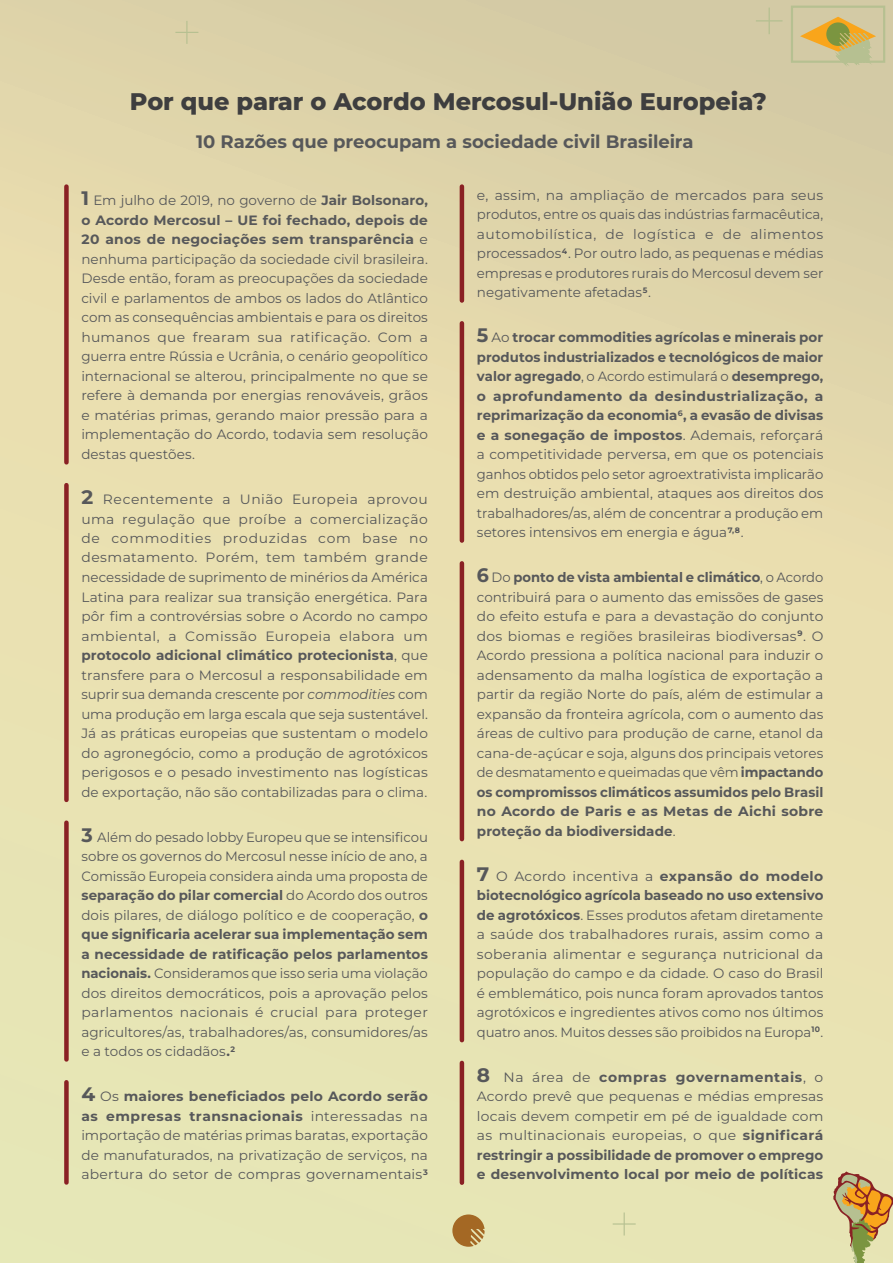
<style>
.page{position:relative;width:893px;height:1263px;background:#fff}
.page>*{position:absolute;margin:0;border:0;box-sizing:border-box;transform-origin:0 0}
.t1{font:800 24px "Montserrat";color:#3e3e3f}
.t2{font:700 18px "Montserrat";letter-spacing:-.005em;color:#57585a}
.t3{font:13.5px/19.5px "Montserrat";color:#57585a;text-align:justify}
.s1{font-weight:700;font-size:19.5px}
.s2{font-weight:700}
.s3{font-style:italic}
</style>
<div class="page">
<div style="left:0;top:0;width:893px;height:1263px;background:linear-gradient(to bottom,#e0d2a8,#ece9b7)"></div>
<svg style="left:452px;top:1214px;width:33px;height:33px"></svg>
<svg style="left:742px;top:0;width:151px;height:164px;background:#d2c79d"></svg>
<svg style="left:175px;top:21px;width:23px;height:23px"></svg>
<svg style="left:613px;top:1212px;width:23px;height:23px"></svg>
<svg style="left:833px;top:1171px;width:60px;height:92px;background:#ccb074"></svg>
<div style="left:64px;top:187px;width:5px;height:275px;background:#8a2124"></div>
<div style="left:64px;top:485px;width:5px;height:315px;background:#8a2124"></div>
<div style="left:64px;top:823px;width:5px;height:236px;background:#8a2124"></div>
<div style="left:64px;top:1082px;width:5px;height:100px;background:#8a2124"></div>
<hr style="left:460px;top:187px;width:4px;height:114px;background:#8a2124">
<hr style="left:460px;top:323px;width:4px;height:218px;background:#8a2124">
<hr style="left:460px;top:563px;width:4px;height:276px;background:#8a2124">
<hr style="left:460px;top:862px;width:4px;height:178px;background:#8a2124">
<hr style="left:460px;top:1063px;width:4px;height:120px;background:#8a2124">
<h1 class="t1" style="left:130px;top:91px;width:638px">Por que parar o Acordo Mercosul-União Europeia?</h1>
<h2 class="t2" style="left:196px;top:134px;width:499px">10 Razões que preocupam a sociedade civil Brasileira</h2>
<p class="t3" style="left:81px;top:191px;width:348px"><span class="s1">1</span> Em julho de 2019, no governo de <span class="s2">Jair Bolsonaro, o Acordo Mercosul – UE foi fechado, depois de 20 anos de negociações sem transparência</span> e nenhuma participação da sociedade civil brasileira.<br>Desde então, foram as preocupações da sociedade civil e parlamentos de ambos os lados do Atlântico com as consequências ambientais e para os direitos humanos que frearam sua ratificação. Com a guerra entre Rússia e Ucrânia, o cenário geopolítico internacional se alterou, principalmente no que se refere à demanda por energias renováveis, grãos e matérias primas, gerando maior pressão para a implementação do Acordo, todavia sem resolução destas questões.</p>
<p class="t3" style="left:81px;top:490px;width:348px"><span class="s1">2</span> Recentemente a União Europeia aprovou uma regulação que proíbe a comercialização de commodities produzidas com base no desmatamento. Porém, tem também grande necessidade de suprimento de minérios da América Latina para realizar sua transição energética. Para pôr fim a controvérsias sobre o Acordo no campo ambiental, a Comissão Europeia elabora um <span class="s2">protocolo adicional climático protecionista</span>, que transfere para o Mercosul a responsabilidade em suprir sua demanda crescente por <span class="s3">commodities</span> com uma produção em larga escala que seja sustentável.<br>Já as práticas europeias que sustentam o modelo do agronegócio, como a produção de agrotóxicos perigosos e o pesado investimento nas logísticas de exportação, não são contabilizadas para o clima.</p>
<p class="t3" style="left:81px;top:828px;width:348px"><span class="s1">3</span> Além do pesado lobby Europeu que se intensificou sobre os governos do Mercosul nesse início de ano, a Comissão Europeia considera ainda uma proposta de <span class="s2">separação do pilar comercial</span> do Acordo dos outros dois pilares, de diálogo político e de cooperação, <span class="s2">o que significaria acelerar sua implementação sem a necessidade de ratificação pelos parlamentos nacionais.</span> Consideramos que isso seria uma violação dos direitos democráticos, pois a aprovação pelos parlamentos nacionais é crucial para proteger agricultores/as, trabalhadores/as, consumidores/as e a todos os cidadãos<span class="s2">.</span><sup>2</sup></p>
<p class="t3" style="left:81px;top:1087px;width:348px"><span class="s1">4</span> Os <span class="s2">maiores beneficiados pelo Acordo serão as empresas transnacionais</span> interessadas na importação de matérias primas baratas, exportação de manufaturados, na privatização de serviços, na abertura do setor de compras governamentais<sup>3</sup></p>
<p class="t3" style="left:477px;top:186px;width:348px">e, assim, na ampliação de mercados para seus produtos, entre os quais das indústrias farmacêutica, automobilística, de logística e de alimentos processados<sup>4</sup>. Por outro lado, as pequenas e médias empresas e produtores rurais do Mercosul devem ser negativamente afetadas<sup>5</sup>.</p>
<p class="t3" style="left:477px;top:328px;width:348px"><span class="s1">5</span> Ao <span class="s2">trocar commodities agrícolas e minerais por produtos industrializados e tecnológicos de maior valor agregado</span>, o Acordo estimulará o <span class="s2">desemprego, o aprofundamento da desindustrialização, a reprimarização da economia</span><sup>6</sup><span class="s2">, a evasão de divisas e a sonegação de impostos</span>. Ademais, reforçará a competitividade perversa, em que os potenciais ganhos obtidos pelo setor agroextrativista implicarão em destruição ambiental, ataques aos direitos dos trabalhadores/as, além de concentrar a produção em setores intensivos em energia e água<sup>7,8</sup>.</p>
<p class="t3" style="left:477px;top:568px;width:348px"><span class="s1">6</span> Do <span class="s2">ponto de vista ambiental e climático</span>, o Acordo contribuirá para o aumento das emissões de gases do efeito estufa e para a devastação do conjunto dos biomas e regiões brasileiras biodiversas<sup>9</sup>. O Acordo pressiona a política nacional para induzir o adensamento da malha logística de exportação a partir da região Norte do país, além de estimular a expansão da fronteira agrícola, com o aumento das áreas de cultivo para produção de carne, etanol da cana-de-açúcar e soja, alguns dos principais vetores de desmatamento e queimadas que vêm <span class="s2">impactando os compromissos climáticos assumidos pelo Brasil no Acordo de Paris e as Metas de Aichi sobre proteção da biodiversidade</span>.</p>
<p class="t3" style="left:477px;top:867px;width:348px"><span class="s1">7</span> O Acordo incentiva a <span class="s2">expansão do modelo biotecnológico agrícola baseado no uso extensivo de agrotóxicos</span>. Esses produtos afetam diretamente a saúde dos trabalhadores rurais, assim como a soberania alimentar e segurança nutricional da população do campo e da cidade. O caso do Brasil é emblemático, pois nunca foram aprovados tantos agrotóxicos e ingredientes ativos como nos últimos quatro anos. Muitos desses são proibidos na Europa<sup>10</sup>.</p>
<p class="t3" style="left:477px;top:1068px;width:348px"><span class="s1">8</span> Na área de <span class="s2">compras governamentais</span>, o Acordo prevê que pequenas e médias empresas locais devem competir em pé de igualdade com as multinacionais europeias, o que <span class="s2">significará restringir a possibilidade de promover o emprego e desenvolvimento local por meio de políticas</span></p>
</div>
